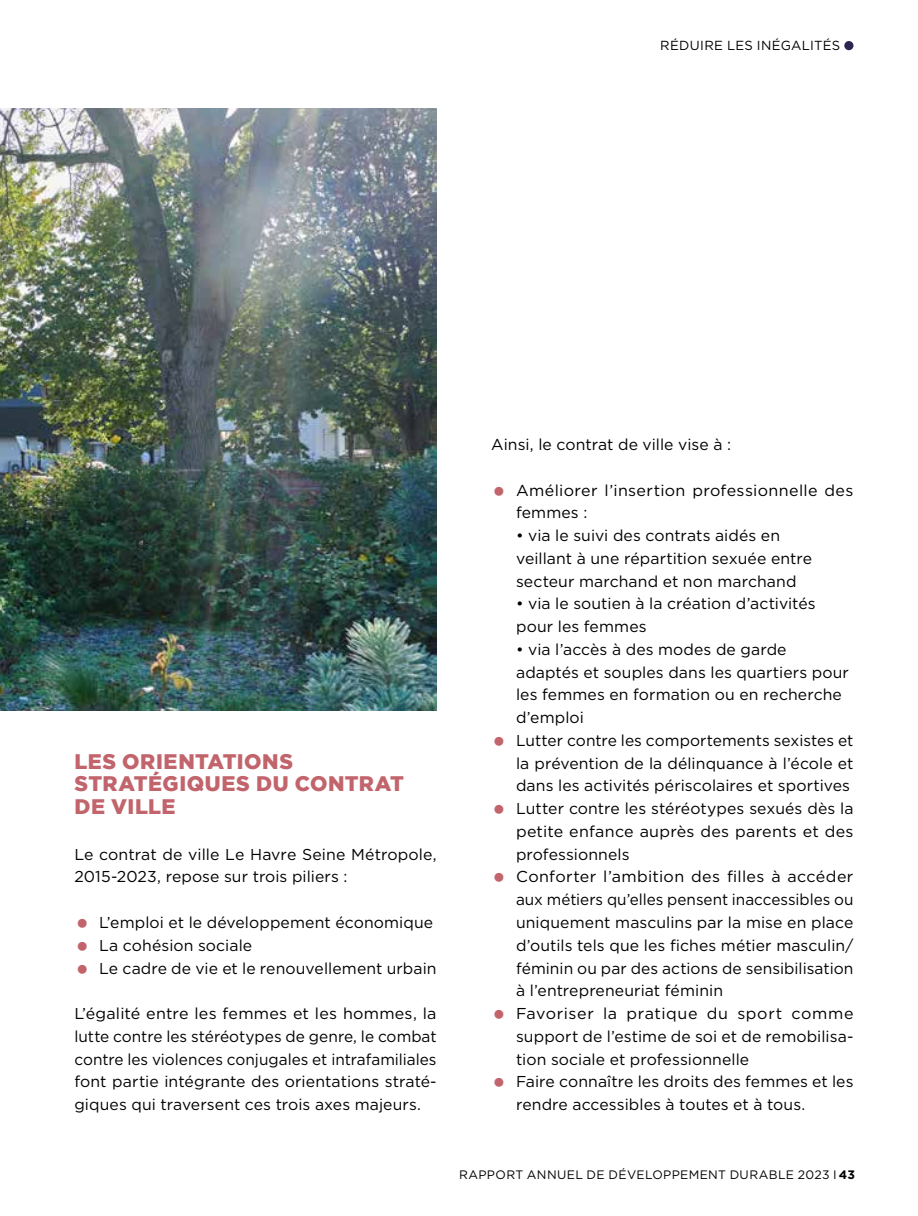
<style>
.page{position:relative;width:918px;height:1216px;background:#fff}
.page>*{position:absolute;margin:0;border:0;box-sizing:border-box;transform-origin:0 0}
.t1{font:900 21px/22.8px "Gotham";letter-spacing:.025em;color:#c2646b}
.t2{font:15.75px/22.8px "Gotham";letter-spacing:.005em;color:#000}
.t3{font:13.12px "Gotham";letter-spacing:.025em;color:#000}
.t4{font:12.25px "Gotham";letter-spacing:.025em;color:#000}
.s1{font-weight:700}
</style>
<div class="page">
<div style="left:844px;top:41px;width:9px;height:9px;background:#2c2550;border-radius:50%"></div>
<img style="left:0;top:108px;width:437px;height:602px">
<p class="t3" style="left:660px;top:37px;width:181px">RÉDUIRE LES INÉGALITÉS</p>
<h1 class="t1" style="left:75px;top:749px;width:331px">LES ORIENTATIONS<br>STRATÉGIQUES DU CONTRAT<br>DE VILLE</h1>
<p class="t2" style="left:74px;top:842px;width:364px">Le contrat de ville Le Havre Seine Métropole,<br>2015-2023, repose sur trois piliers :</p>
<p class="t2" style="left:99px;top:910px;width:339px">L’emploi et le développement économique<br>La cohésion sociale<br>Le cadre de vie et le renouvellement urbain</p>
<p class="t2" style="left:74px;top:1001px;width:364px;text-align:justify">L’égalité entre les femmes et les hommes, la lutte contre les stéréotypes de genre, le combat contre les violences conjugales et intrafamiliales font partie intégrante des orientations straté&shy;giques qui traversent ces trois axes majeurs.</p>
<p class="t2" style="left:491px;top:432px;width:241px">Ainsi, le contrat de ville vise à :</p>
<p class="t2" style="left:516px;top:478px;width:339px">Améliorer l’insertion professionnelle des femmes :</p>
<p class="t2" style="left:516px;top:523px;width:297px">• via le suivi des contrats aidés en veillant à une répartition sexuée entre secteur marchand et non marchand</p>
<p class="t2" style="left:516px;top:592px;width:301px">• via le soutien à la création d’activités pour les femmes</p>
<p class="t2" style="left:516px;top:637px;width:339px">• via l’accès à des modes de garde<br>adaptés et souples dans les quartiers pour les femmes en formation ou en recherche d’emploi<br>Lutter contre les comportements sexistes et la prévention de la délinquance à l’école et dans les activités périscolaires et sportives Lutter contre les stéréotypes sexués dès la petite enfance auprès des parents et des professionnels<br>Conforter l’ambition des filles à accéder aux métiers qu’elles pensent inaccessibles ou uniquement masculins par la mise en place d’outils tels que les fiches métier masculin/ féminin ou par des actions de sensibilisation à l’entrepreneuriat féminin<br>Favoriser la pratique du sport comme support de l’estime de soi et de remobilisa&shy;tion sociale et professionnelle<br>Faire connaître les droits des femmes et les rendre accessibles à toutes et à tous.</p>
<p class="t4" style="left:459px;top:1166px;width:397px">RAPPORT ANNUEL DE DÉVELOPPEMENT DURABLE 2023 I<span class="s1">43</span></p>
</div>
